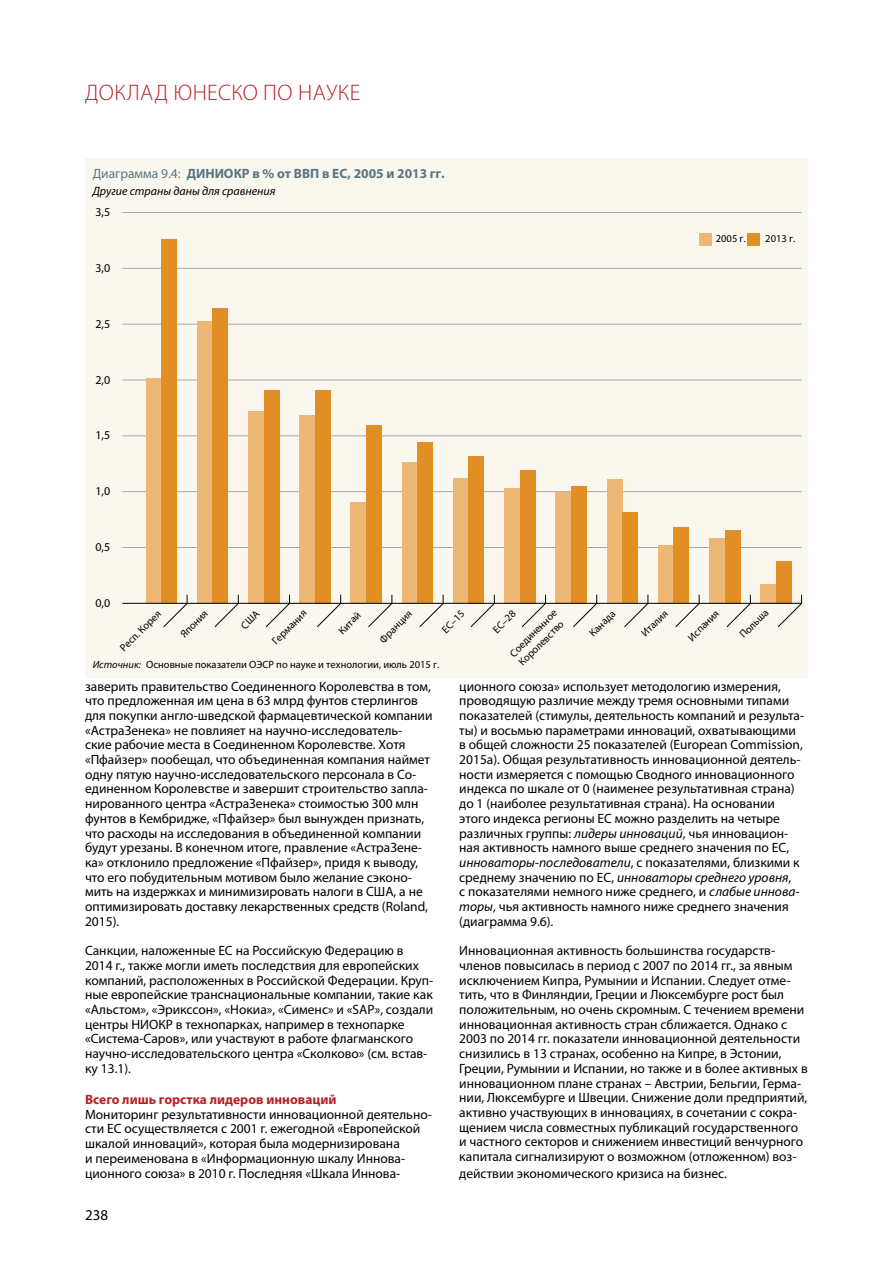
<style>
.page{position:relative;width:893px;height:1263px;background:#fff}
.page>*{position:absolute;margin:0;border:0;box-sizing:border-box;transform-origin:0 0}
.t1{font:300 22.5px "Myriad Pro";letter-spacing:.02em;color:#b72126}
.t2{font:15px "Myriad Pro";color:#000}
.t3{font:13.5px/14.7px "Myriad Pro";color:#000}
.t4{font:700 13.5px "Myriad Pro";color:#587583}
.t5{font:700 13.5px "Myriad Pro";color:#b72126}
.t6{font:italic 12px "Myriad Pro";color:#000}
.t7{font:12px "Myriad Pro";color:#000}
.t8{font:10.5px/12.6px "Myriad Pro";color:#000}
.s1{font-weight:400}
.s2{font-style:italic}
</style>
<div class="page">
<div style="left:85px;top:158px;width:723px;height:520px;background:#faf7ef"></div>
<hr style="left:122px;top:547px;width:679px;height:1px;background:#a7a9ac">
<hr style="left:122px;top:491px;width:679px;height:1px;background:#a7a9ac">
<hr style="left:122px;top:436px;width:679px;height:1px;background:#a7a9ac">
<hr style="left:122px;top:380px;width:679px;height:1px;background:#a7a9ac">
<hr style="left:122px;top:324px;width:679px;height:1px;background:#a7a9ac">
<hr style="left:122px;top:268px;width:679px;height:1px;background:#a7a9ac">
<hr style="left:122px;top:212px;width:679px;height:1px;background:#a7a9ac">
<div style="left:146px;top:378px;width:15px;height:225px;background:#edb776"></div>
<div style="left:161px;top:240px;width:16px;height:363px;background:#e18f25"></div>
<div style="left:197px;top:321px;width:16px;height:282px;background:#edb776"></div>
<div style="left:213px;top:309px;width:15px;height:294px;background:#e18f25"></div>
<div style="left:248px;top:411px;width:16px;height:192px;background:#edb776"></div>
<div style="left:264px;top:390px;width:15px;height:213px;background:#e18f25"></div>
<div style="left:299px;top:415px;width:16px;height:188px;background:#edb776"></div>
<div style="left:315px;top:390px;width:16px;height:213px;background:#e18f25"></div>
<div style="left:351px;top:502px;width:15px;height:101px;background:#edb776"></div>
<div style="left:366px;top:426px;width:16px;height:177px;background:#e18f25"></div>
<div style="left:402px;top:462px;width:15px;height:141px;background:#edb776"></div>
<div style="left:417px;top:442px;width:16px;height:161px;background:#e18f25"></div>
<div style="left:453px;top:478px;width:16px;height:125px;background:#edb776"></div>
<div style="left:469px;top:456px;width:15px;height:147px;background:#e18f25"></div>
<div style="left:504px;top:488px;width:16px;height:115px;background:#edb776"></div>
<div style="left:520px;top:470px;width:15px;height:133px;background:#e18f25"></div>
<div style="left:555px;top:492px;width:16px;height:111px;background:#edb776"></div>
<div style="left:571px;top:486px;width:16px;height:117px;background:#e18f25"></div>
<div style="left:607px;top:479px;width:15px;height:124px;background:#edb776"></div>
<div style="left:622px;top:513px;width:16px;height:90px;background:#e18f25"></div>
<div style="left:658px;top:545px;width:15px;height:58px;background:#edb776"></div>
<div style="left:673px;top:527px;width:16px;height:76px;background:#e18f25"></div>
<div style="left:709px;top:538px;width:16px;height:65px;background:#edb776"></div>
<div style="left:725px;top:530px;width:15px;height:73px;background:#e18f25"></div>
<div style="left:760px;top:584px;width:16px;height:19px;background:#edb776"></div>
<div style="left:776px;top:561px;width:15px;height:42px;background:#e18f25"></div>
<div style="left:747px;top:233px;width:13px;height:13px;background:#e18f25"></div>
<div style="left:699px;top:233px;width:13px;height:13px;background:#edb776"></div>
<hr style="left:122px;top:603px;width:679px;height:1px;background:#000">
<svg style="left:163px;top:594px;width:639px;height:34px"></svg>
<h1 class="t1" style="left:85px;top:79px;width:276px">ДОКЛАД ЮНЕСКО ПО НАУКЕ</h1>
<p class="t4" style="left:93px;top:165px;width:353px"><span class="s1">Диаграмма 9.4:</span> ДИНИОКР в % от ВВП в ЕС, 2005 и 2013 гг.</p>
<p class="t6" style="left:93px;top:183px;width:184px">Другие страны даны для сравнения</p>
<p class="t7" style="left:95px;top:205px;width:16px">3,5</p>
<p class="t7" style="left:95px;top:260px;width:16px">3,0</p>
<p class="t7" style="left:95px;top:316px;width:16px">2,5</p>
<p class="t7" style="left:95px;top:372px;width:16px">2,0</p>
<p class="t7" style="left:95px;top:428px;width:16px">1,5</p>
<p class="t7" style="left:95px;top:484px;width:16px">1,0</p>
<p class="t7" style="left:95px;top:540px;width:16px">0,5</p>
<p class="t8" style="left:716px;top:232px;width:31px">2005 г.</p>
<p class="t8" style="left:765px;top:232px;width:31px">2013 г.</p>
<p class="t7" style="left:95px;top:595px;width:16px">0,0</p>
<p class="t8" style="left:178px;top:631px;width:35px;rotate:-45deg">Япония</p>
<p class="t8" style="left:336px;top:628px;width:28px;rotate:-45deg">Китай</p>
<p class="t8" style="left:377px;top:636px;width:43px;rotate:-45deg">Франция</p>
<p class="t8" style="left:439px;top:626px;width:29px;rotate:-45deg">ЕС–15</p>
<p class="t8" style="left:490px;top:626px;width:29px;rotate:-45deg">ЕС–28</p>
<p class="t8" style="left:117px;top:645px;width:55px;rotate:-45deg">Респ. Корея</p>
<p class="t8" style="left:269px;top:638px;width:46px;rotate:-45deg">Германия</p>
<p class="t8" style="left:737px;top:631px;width:37px;rotate:-45deg">Польша</p>
<p class="t3" style="left:459px;top:678px;width:346px">ционного союза» использует методологию измерения, проводящую различие между тремя основными типами показателей (стимулы, деятельность компаний и результа&shy;ты) и восьмью параметрами инноваций, охватывающими в общей сложности 25 показателей (European Commission, 2015a). Общая результативность инновационной деятель&shy;ности измеряется с помощью Сводного инновационного индекса по шкале от 0 (наименее результативная страна) до 1 (наиболее результативная страна). На основании этого индекса регионы ЕС можно разделить на четыре различных группы: <span class="s2">лидеры инноваций</span>, чья инновацион&shy;ная активность намного выше среднего значения по ЕС, <span class="s2">инноваторы-последователи</span>, с показателями, близкими к среднему значению по ЕС, <span class="s2">инноваторы среднего уровня</span>,<br>с показателями немного ниже среднего, и <span class="s2">слабые иннова&shy;торы</span>, чья активность намного ниже среднего значения (диаграмма 9.6).</p>
<p class="t3" style="left:459px;top:943px;width:350px">Инновационная активность большинства государств&shy;членов повысилась в период с 2007 по 2014 гг., за явным исключением Кипра, Румынии и Испании. Следует отме&shy;тить, что в Финляндии, Греции и Люксембурге рост был положительным, но очень скромным. С течением времени инновационная активность стран сближается. Однако с 2003 по 2014 гг. показатели инновационной деятельности снизились в 13 странах, особенно на Кипре, в Эстонии, Греции, Румынии и Испании, но также и в более активных в инновационном плане странах – Австрии, Бельгии, Герма&shy;нии, Люксембурге и Швеции. Снижение доли предприятий, активно участвующих в инновациях, в сочетании с сокра&shy;щением числа совместных публикаций государственного и частного секторов и снижением инвестиций венчурного капитала сигнализируют о возможном (отложенном) воз-</p>
<p class="t3" style="left:459px;top:1165px;width:269px">действии экономического кризиса на бизнес.</p>
<p class="t8" style="left:507px;top:650px;width:63px;rotate:-45deg">Соединенное<br>Королевство</p>
<p class="t8" style="left:586px;top:630px;width:34px;rotate:-45deg">Канада</p>
<p class="t8" style="left:639px;top:630px;width:34px;rotate:-45deg">Италия</p>
<p class="t8" style="left:685px;top:634px;width:41px;rotate:-45deg">Испания</p>
<p class="t8" style="left:93px;top:658px;width:348px"><span class="s2">Источник:</span> Основные показатели ОЭСР по науке и технологии, июль 2015 г.</p>
<p class="t3" style="left:85px;top:678px;width:349px">заверить правительство Соединенного Королевства в том, что предложенная им цена в 63 млрд фунтов стерлингов для покупки англо-шведской фармацевтической компании «АстраЗенека» не повлияет на научно-исследователь-<br>ские рабочие места в Соединенном Королевстве. Хотя «Пфайзер» пообещал, что объединенная компания наймет одну пятую научно-исследовательского персонала в Со&shy;единенном Королевстве и завершит строительство запла&shy;нированного центра «АстраЗенека» стоимостью 300 млн фунтов в Кембридже, «Пфайзер» был вынужден признать, что расходы на исследования в объединенной компании будут урезаны. В конечном итоге, правление «АстраЗене&shy;ка» отклонило предложение «Пфайзер», придя к выводу, что его побудительным мотивом было желание сэконо&shy;мить на издержках и минимизировать налоги в США, а не оптимизировать доставку лекарственных средств (Roland, 2015).</p>
<p class="t3" style="left:85px;top:943px;width:350px">Санкции, наложенные ЕС на Российскую Федерацию в 2014 г., также могли иметь последствия для европейских компаний, расположенных в Российской Федерации. Круп&shy;ные европейские транснациональные компании, такие как «Альстом», «Эрикссон», «Нокиа», «Сименс» и «SAP», создали центры НИОКР в технопарках, например в технопарке «Система-Саров», или участвуют в работе флагманского научно-исследовательского центра «Сколково» (см. встав&shy;ку 13.1).</p>
<p class="t5" style="left:85px;top:1091px;width:253px">Всего лишь горстка лидеров инноваций</p>
<p class="t3" style="left:85px;top:1107px;width:348px">Мониторинг результативности инновационной деятельно&shy;сти ЕС осуществляется с 2001 г. ежегодной «Европейской шкалой инноваций», которая была модернизирована<br>и переименована в «Информационную шкалу Иннова&shy;ционного союза» в 2010 г. Последняя «Шкала Иннова-</p>
<p class="t2" style="left:85px;top:1206px;width:25px">238</p>
</div>
